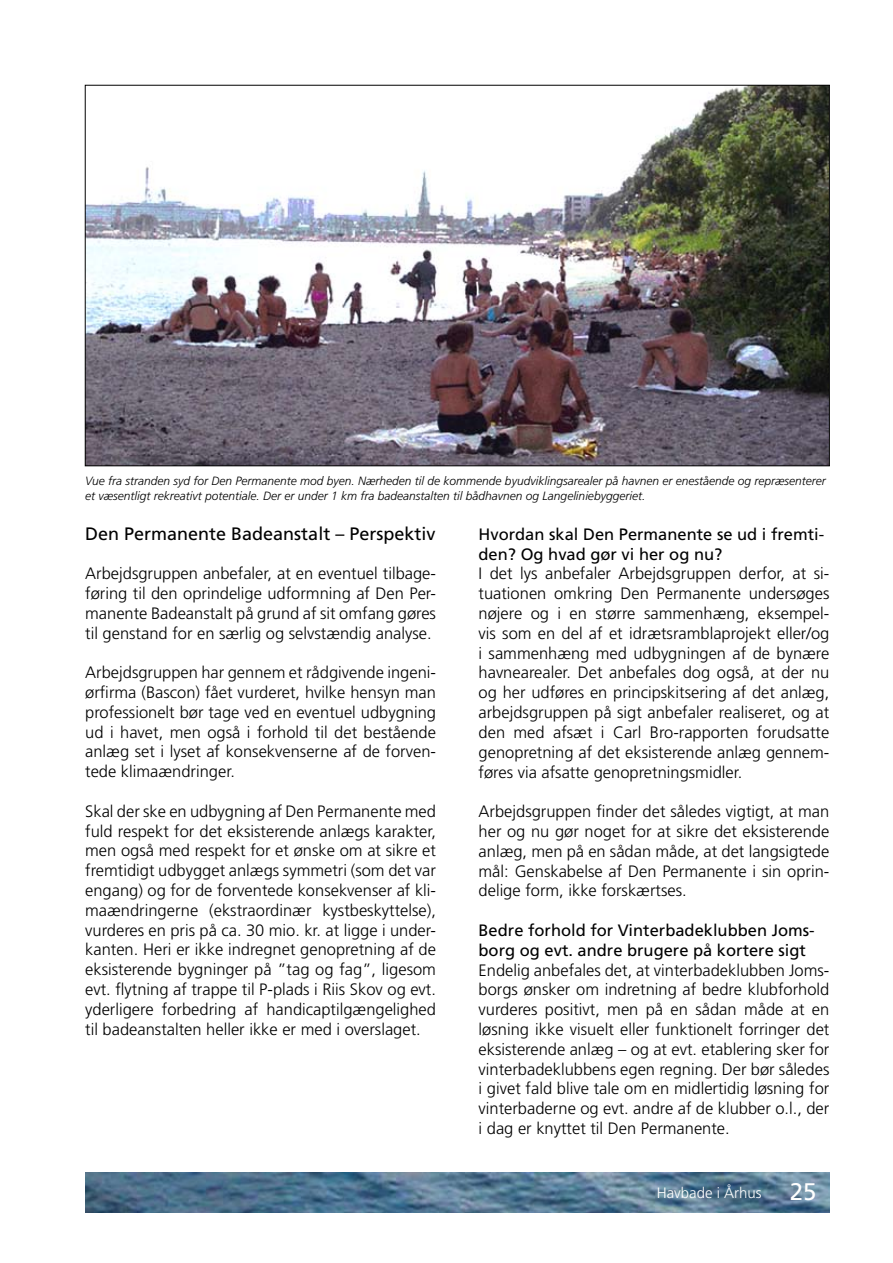
<style>
.page{position:relative;width:893px;height:1263px;background:#fff}
.page>*{position:absolute;margin:0;border:0;box-sizing:border-box;transform-origin:0 0}
.t1{font:18px "Frutiger";color:#000}
.t2{font:300 16.5px/19.8px "Frutiger";color:#000;text-align:justify}
.t3{font:16.5px/19.8px "Frutiger";color:#000}
.t4{font:300 15px "Frutiger";color:#fff}
.t5{font:italic 300 12px/14.4px "Frutiger";color:#000}
.s1{font-weight:400;font-size:24px}
</style>
<div class="page">
<img style="left:85px;top:1172px;width:744px;height:41px">
<img style="left:87px;top:87px;width:741px;height:377px">
<p class="t5" style="left:85px;top:474px;width:742px">Vue fra stranden syd for Den Permanente mod byen. Nærheden til de kommende byudviklingsarealer på havnen er enestående og repræsenterer et væsentligt rekreativt potentiale. Der er under 1 km fra badeanstalten til bådhavnen og Langeliniebyggeriet.</p>
<p class="t1" style="left:85px;top:523px;width:352px">Den Permanente Badeanstalt – Perspektiv</p>
<p class="t2" style="left:85px;top:564px;width:352px">Arbejdsgruppen anbefaler, at en eventuel tilbage&shy;føring til den oprindelige udformning af Den Per&shy;manente Badeanstalt på grund af sit omfang gøres til genstand for en særlig og selvstændig analyse.</p>
<p class="t2" style="left:85px;top:663px;width:352px">Arbejdsgruppen har gennem et rådgivende ingeni&shy;ørfirma (Bascon) fået vurderet, hvilke hensyn man professionelt bør tage ved en eventuel udbygning ud i havet, men også i forhold til det bestående anlæg set i lyset af konsekvenserne af de forven&shy;tede klimaændringer.</p>
<p class="t2" style="left:85px;top:801px;width:352px">Skal der ske en udbygning af Den Permanente med fuld respekt for det eksisterende anlægs karakter, men også med respekt for et ønske om at sikre et fremtidigt udbygget anlægs symmetri (som det var engang) og for de forventede konsekvenser af kli&shy;maændringerne (ekstraordinær kystbeskyttelse), vurderes en pris på ca. 30 mio. kr. at ligge i under&shy;kanten. Heri er ikke indregnet genopretning af de eksisterende bygninger på ”tag og fag”, ligesom evt. flytning af trappe til P-plads i Riis Skov og evt. yderligere forbedring af handicaptilgængelighed til badeanstalten heller ikke er med i overslaget.</p>
<p class="t3" style="left:479px;top:524px;width:347px">Hvordan skal Den Permanente se ud i fremti&shy;den? Og hvad gør vi her og nu?</p>
<p class="t2" style="left:479px;top:564px;width:352px">I det lys anbefaler Arbejdsgruppen derfor, at si&shy;tuationen omkring Den Permanente undersøges nøjere og i en større sammenhæng, eksempel&shy;vis som en del af et idrætsramblaprojekt eller/og i sammenhæng med udbygningen af de bynære havnearealer. Det anbefales dog også, at der nu og her udføres en principskitsering af det anlæg, arbejdsgruppen på sigt anbefaler realiseret, og at den med afsæt i Carl Bro-rapporten forudsatte genopretning af det eksisterende anlæg gennem&shy;føres via afsatte genopretningsmidler.</p>
<p class="t2" style="left:479px;top:802px;width:352px">Arbejdsgruppen finder det således vigtigt, at man her og nu gør noget for at sikre det eksisterende anlæg, men på en sådan måde, at det langsigtede mål: Genskabelse af Den Permanente i sin oprin&shy;delige form, ikke forskærtses.</p>
<p class="t3" style="left:479px;top:920px;width:338px">Bedre forhold for Vinterbadeklubben Joms&shy;borg og evt. andre brugere på kortere sigt</p>
<p class="t2" style="left:479px;top:960px;width:352px">Endelig anbefales det, at vinterbadeklubben Joms&shy;borgs ønsker om indretning af bedre klubforhold vurderes positivt, men på en sådan måde at en løsning ikke visuelt eller funktionelt forringer det eksisterende anlæg – og at evt. etablering sker for vinterbadeklubbens egen regning. Der bør således i givet fald blive tale om en midlertidig løsning for vinterbaderne og evt. andre af de klubber o.l., der i dag er knyttet til Den Permanente.</p>
<p class="t4" style="left:657px;top:1185px;width:161px">Havbade i Århus <span class="s1">25</span></p>
</div>
